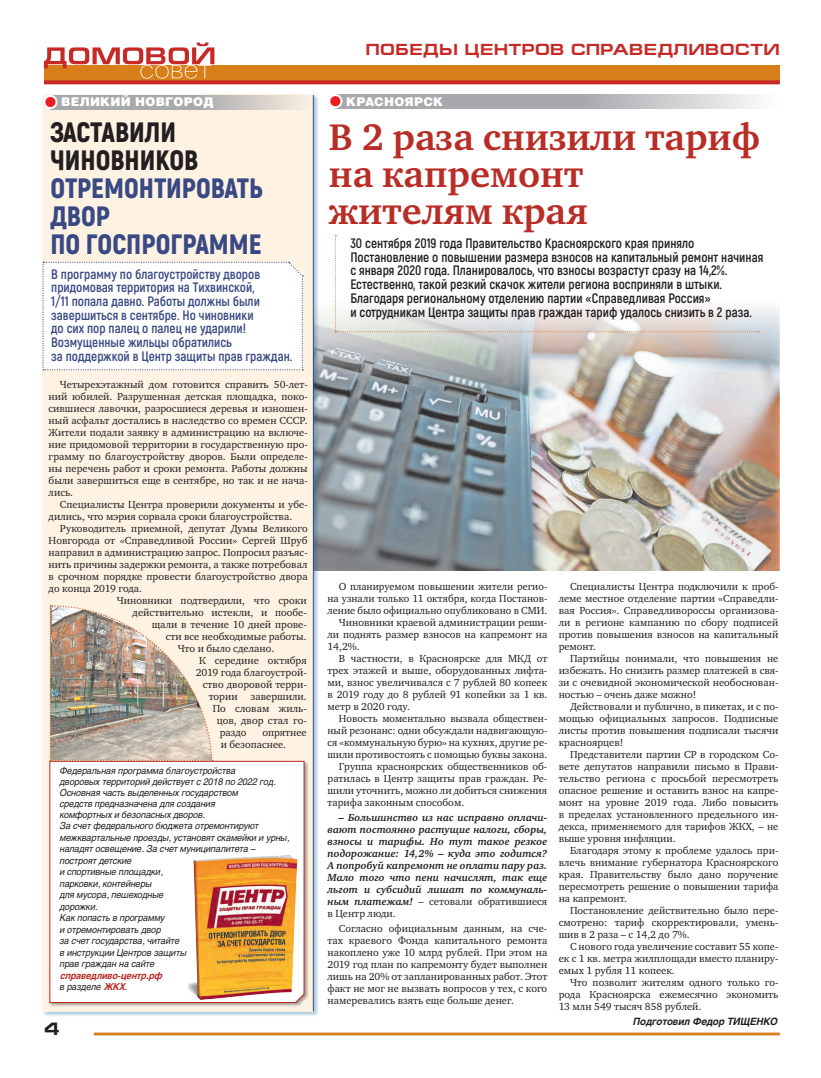
<style>
.page{position:relative;width:821px;height:1078px;background:#fff}
.page>*{position:absolute;margin:0;border:0;box-sizing:border-box;transform-origin:0 0}
.Zag_2__32{font:700 38px/37px "Charter C";color:#b82d26}
.No_Spacing{font:900 28px/28px "Akrobat";color:#394983}
.t1{font:700 17.9px "Europe Extended C";color:#231f20}
.t2{font:700 16px "Europe Extended C";letter-spacing:.03em;color:#c62a27}
.No_Spacing-2{font:700 13.7px/13.7px "Akrobat";color:#231f20}
.No_Spacing-3{font:700 13.7px/13.7px "Akrobat";color:#394983}
.Rubrika_bel{font:12px "Helios Black C";letter-spacing:.02em;color:#fff}
.No_Spacing-4{font:10.5px/12px "Charter C";color:#231f20;text-align:justify}
.No_Spacing-5{font:italic 700 10.5px/12px "Charter C";color:#231f20;text-align:justify}
.t3{font:italic 700 10px "Helios C";letter-spacing:-.01em;color:#231f20}
.Lid{font:italic 9.5px/11.5px "Helios C";letter-spacing:-.01em;color:#231f20;scale:.94 1}
.s1{color:#231f20}
.s2{font-weight:700;color:#b82b25}
.s3{font-weight:400;font-style:normal}
</style>
<div class="page">
<hr style="left:94px;top:1032px;width:686px;height:3px;background:#d97f19">
<div style="left:44px;top:65px;width:736px;height:15px;background:#d97f19"></div>
<svg style="left:44px;top:80px;width:736px;height:4px;background:#c73125"></svg>
<svg style="left:44px;top:43px;width:170px;height:36px"></svg>
<img style="left:319px;top:302px;width:461px;height:268px">
<div style="left:42px;top:94px;width:277px;height:922px;background:#005793;opacity:.31"></div>
<div style="left:43px;top:94px;width:270px;height:916px;background:#fef2e3"></div>
<hr style="left:313px;top:95px;width:1px;height:915px;background:#394983">
<svg style="left:338px;top:94px;width:418px;height:14px;background:#b8b8bc"></svg>
<div style="left:329px;top:95px;width:12px;height:12px;background:#ee1d23;border-radius:50%"></div>
<div style="left:328px;top:94px;width:14px;height:14px;border:2px solid #fff;border-radius:50%"></div>
<svg style="left:53px;top:95px;width:260px;height:14px;background:#bbb9b9"></svg>
<div style="left:44px;top:96px;width:12px;height:12px;background:#ee1d23;border-radius:50%"></div>
<div style="left:43px;top:95px;width:14px;height:14px;border:2px solid #fff;border-radius:50%"></div>
<div style="left:43px;top:261px;width:260px;height:109px;background:#fff"></div>
<div style="left:48px;top:759px;width:261px;height:248px;background:#231f20;opacity:.45"></div>
<div style="left:49px;top:760px;width:255px;height:242px;background:#fff"></div>
<img style="left:188px;top:853px;width:122px;height:163px">
<img style="left:50px;top:605px;width:163px;height:155px">
<svg style="left:335px;top:235px;width:424px;height:97px"></svg>
<p class="Rubrika_bel" style="left:61px;top:94px;width:154px">ВЕЛИКИЙ НОВГОРОД</p>
<p class="No_Spacing" style="left:50px;top:117px;width:214px"><span class="s1">ЗАСТАВИЛИ<br>ЧИНОВНИКОВ<br></span>ОТРЕМОНТИРОВАТЬ<br>ДВОР<br>ПО ГОСПРОГРАММЕ</p>
<p class="No_Spacing-3" style="left:51px;top:267px;width:210px">В программу по благоустройству дворов придомовая территория на Тихвинской, 1/11 попала давно. Работы должны были завершиться в сентябре. Но чиновники до сих пор палец о палец не ударили!</p>
<p class="No_Spacing-3" style="left:51px;top:335px;width:243px">Возмущенные жильцы обратились<br>за поддержкой в Центр защиты прав граждан.</p>
<p class="No_Spacing-4" style="left:49px;top:378px;width:260px;text-indent:11px">Четырехэтажный дом готовится справить 50-лет&shy;ний юбилей. Разрушенная детская площадка, поко&shy;сившиеся лавочки, разросшиеся деревья и изношен&shy;ный асфальт достались в наследство со времен СССР.<br>Жители подали заявку в администрацию на включе&shy;ние придомовой территории в государственную про&shy;грамму по благоустройству дворов. Были определе&shy;ны перечень работ и сроки ремонта. Работы должны были завершиться еще в сентябре, но так и не нача&shy;лись.</p>
<p class="No_Spacing-4" style="left:49px;top:498px;width:260px;text-indent:11px">Специалисты Центра проверили документы и убе&shy;дились, что мэрия сорвала сроки благоустройства.</p>
<p class="No_Spacing-4" style="left:49px;top:522px;width:260px;text-indent:11px">Руководитель приемной, депутат Думы Великого Новгорода от «Справедливой России» Сергей Шруб направил в администрацию запрос. Попросил разъяс&shy;нить причины задержки ремонта, а также потребовал в срочном порядке провести благоустройство двора до конца 2019 года.</p>
<p class="No_Spacing-4" style="left:117px;top:594px;width:191px">Чиновники подтвердили, что сроки</p>
<p class="No_Spacing-4" style="left:133px;top:606px;width:176px">действительно истекли, и пообе-</p>
<p class="No_Spacing-4" style="left:152px;top:618px;width:156px">щали в течение 10 дней прове-</p>
<p class="No_Spacing-4" style="left:166px;top:630px;width:143px">сти все необходимые работы.</p>
<p class="No_Spacing-4" style="left:178px;top:642px;width:98px">Что и было сделано.</p>
<p class="No_Spacing-4" style="left:199px;top:654px;width:109px">К середине октября</p>
<p class="No_Spacing-4" style="left:196px;top:666px;width:113px">2019 года благоустрой-</p>
<p class="No_Spacing-4" style="left:203px;top:678px;width:106px">ство дворовой терри-</p>
<p class="No_Spacing-4" style="left:209px;top:690px;width:100px">тории завершили.</p>
<p class="No_Spacing-4" style="left:213px;top:702px;width:96px">По словам жиль-</p>
<p class="No_Spacing-4" style="left:217px;top:714px;width:92px">цов, двор стал го-</p>
<p class="No_Spacing-4" style="left:220px;top:726px;width:28px">раздо</p>
<p class="No_Spacing-4" style="left:221px;top:726px;width:87px;text-indent:42px">опрятнее и безопаснее.</p>
<p class="Lid" style="left:60px;top:765px;width:231px;line-height:11px">Федеральная программа благоустройства дворовых территорий действует с 2018 по 2022 год.</p>
<p class="Lid" style="left:60px;top:787px;width:191px;line-height:11px">Основная часть выделенных государством средств предназначена для создания комфортных и безопасных дворов.</p>
<p class="Lid" style="left:60px;top:819px;width:246px">За счет федерального бюджета отремонтируют межквартальные проезды, установят скамейки и урны, наладят освещение. За счет муниципалитета – построят детские<br>и спортивные площадки,<br>парковки, контейнеры<br>для мусора, пешеходные<br>дорожки.</p>
<p class="Lid" style="left:60px;top:911px;width:136px">Как попасть в программу<br>и отремонтировать двор<br>за счет государства, читайте в инструкции Центров защиты прав граждан на сайте <span class="s2">справедливо-центр.рф<br></span>в разделе <span class="s2">ЖКХ</span>.</p>
<h3 class="t1" style="left:44px;top:1019px;width:17px">4</h3>
<p class="t2" style="left:366px;top:41px;width:415px">ПОБЕДЫ ЦЕНТРОВ СПРАВЕДЛИВОСТИ</p>
<p class="Rubrika_bel" style="left:346px;top:94px;width:98px">КРАСНОЯРСК</p>
<p class="Zag_2__32" style="left:329px;top:119px;width:433px">В 2 раза снизили тариф на капремонт<br>жителям края</p>
<p class="No_Spacing-2" style="left:350px;top:236px;width:414px">30 сентября 2019 года Правительство Красноярского края приняло<br>Постановление о повышении размера взносов на капитальный ремонт начиная с января 2020 года. Планировалось, что взносы возрастут сразу на 14,2%.</p>
<p class="No_Spacing-2" style="left:350px;top:277px;width:403px">Естественно, такой резкий скачок жители региона восприняли в штыки.<br>Благодаря региональному отделению партии «Справедливая Россия»<br>и сотрудникам Центра защиты прав граждан тариф удалось снизить в 2 раза.</p>
<p class="No_Spacing-4" style="left:327px;top:580px;width:221px;text-indent:11px">О планируемом повышении жители регио&shy;на узнали только 11 октября, когда Постанов&shy;ление было официально опубликовано в СМИ.</p>
<p class="No_Spacing-4" style="left:327px;top:616px;width:221px;text-indent:11px">Чиновники краевой администрации реши&shy;ли поднять размер взносов на капремонт на 14,2%.</p>
<p class="No_Spacing-4" style="left:327px;top:652px;width:221px;text-indent:11px">В частности, в Красноярске для МКД от трех этажей и выше, оборудованных лифта&shy;ми, взнос увеличивался с 7 рублей 80 копеек в 2019 году до 8 рублей 91 копейки за 1 кв. метр в 2020 году.</p>
<p class="No_Spacing-4" style="left:327px;top:712px;width:221px;text-indent:11px">Новость моментально вызвала обществен&shy;ный резонанс: одни обсуждали надвигающую&shy;ся «коммунальную бурю» на кухнях, другие ре&shy;шили противостоять с помощью буквы закона.</p>
<p class="No_Spacing-4" style="left:327px;top:760px;width:221px;text-indent:11px">Группа красноярских общественников об&shy;ратилась в Центр защиты прав граждан. Ре&shy;шили уточнить, можно ли добиться снижения тарифа законным способом.</p>
<p class="No_Spacing-5" style="left:327px;top:811px;width:221px;text-indent:11px">– Большинство из нас исправно оплачи&shy;вают постоянно растущие налоги, сборы, взносы и тарифы. Но тут такое резкое подорожание: 14,2% – куда это годится?<br>А попробуй капремонт не оплати пару раз.<br>Мало того что пени начислят, так еще льгот и субсидий лишат по коммуналь&shy;ным платежам! <span class="s3">– сетовали обратившиеся в Центр люди.</span></p>
<p class="No_Spacing-4" style="left:327px;top:921px;width:221px;text-indent:11px">Согласно официальным данным, на сче&shy;тах краевого Фонда капитального ремонта накоплено уже 10 млрд рублей. При этом на 2019 год план по капремонту будет выполнен лишь на 20% от запланированных работ. Этот факт не мог не вызвать вопросов у тех, с кого намеревались взять еще больше денег.</p>
<p class="No_Spacing-4" style="left:558px;top:580px;width:221px;text-indent:11px">Специалисты Центра подключили к проб&shy;леме местное отделение партии «Справедли&shy;вая Россия». Справедливороссы организова&shy;ли в регионе кампанию по сбору подписей против повышения взносов на капитальный ремонт.</p>
<p class="No_Spacing-4" style="left:558px;top:652px;width:221px;text-indent:11px">Партийцы понимали, что повышения не избежать. Но снизить размер платежей в свя&shy;зи с очевидной экономической необоснован&shy;ностью – очень даже можно!</p>
<p class="No_Spacing-4" style="left:558px;top:700px;width:221px;text-indent:11px">Действовали и публично, в пикетах, и с по&shy;мощью официальных запросов. Подписные листы против повышения подписали тысячи красноярцев!</p>
<p class="No_Spacing-4" style="left:558px;top:748px;width:221px;text-indent:11px">Представители партии СР в городском Со&shy;вете депутатов направили письмо в Прави&shy;тельство региона с просьбой пересмотреть опасное решение и оставить взнос на капре&shy;монт на уровне 2019 года. Либо повысить в пределах установленного предельного ин&shy;декса, применяемого для тарифов ЖКХ, – не выше уровня инфляции.</p>
<p class="No_Spacing-4" style="left:558px;top:844px;width:221px;text-indent:11px">Благодаря этому к проблеме удалось при&shy;влечь внимание губернатора Красноярского края. Правительству было дано поручение пересмотреть решение о повышении тарифа на капремонт.</p>
<p class="No_Spacing-4" style="left:558px;top:904px;width:221px;text-indent:11px">Постановление действительно было пере&shy;смотрено: тариф скорректировали, умень&shy;шив в 2 раза – с 14,2 до 7%.</p>
<p class="No_Spacing-4" style="left:558px;top:940px;width:221px;text-indent:11px">С нового года увеличение составит 55 копе&shy;ек с 1 кв. метра жилплощади вместо планиру&shy;емых 1 рубля 11 копеек.</p>
<p class="No_Spacing-4" style="left:558px;top:976px;width:221px;text-indent:11px">Что позволит жителям одного только го&shy;рода Красноярска ежемесячно экономить 13 млн 549 тысяч 858 рублей.</p>
<p class="t3" style="left:633px;top:1015px;width:146px">Подготовил Федор ТИЩЕНКО</p>
</div>
